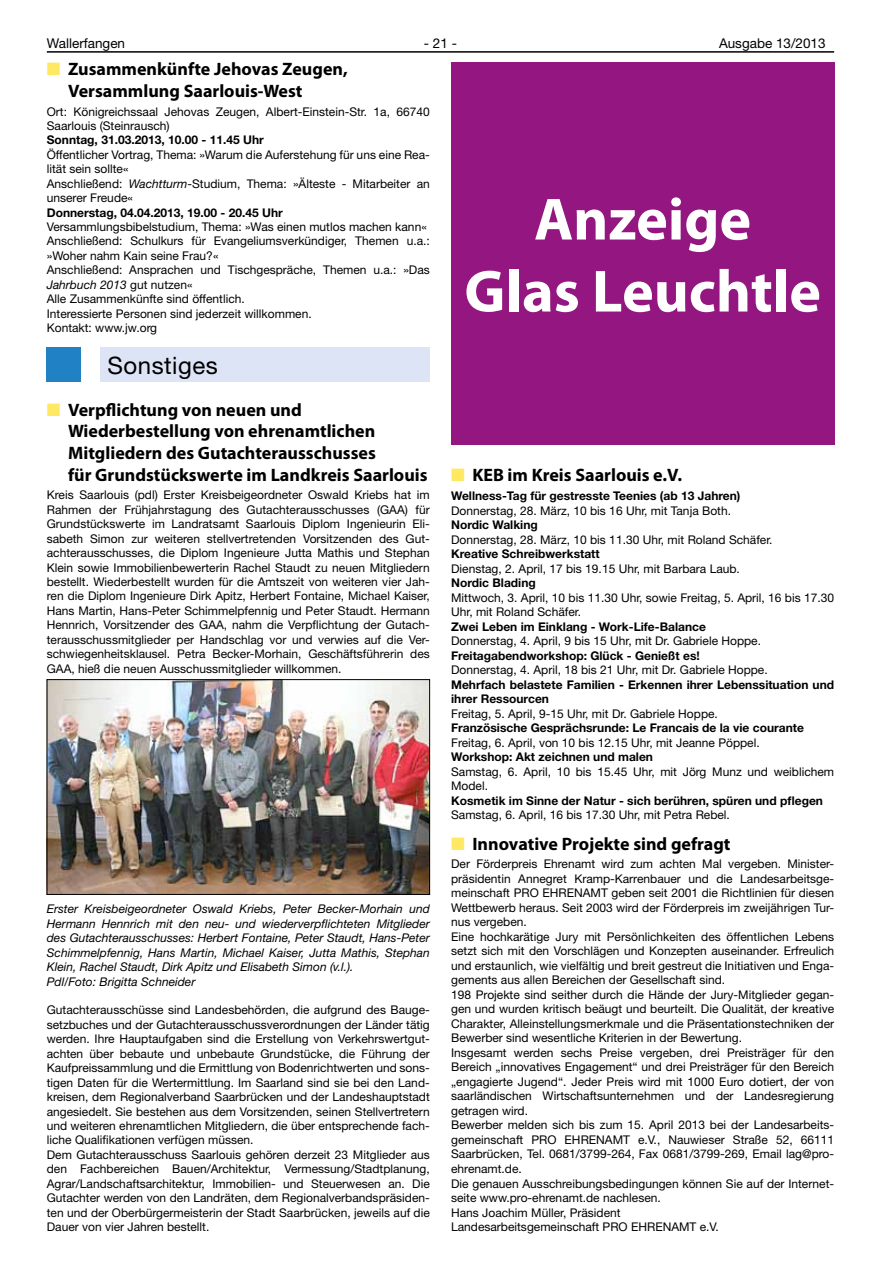
<style>
.page{position:relative;width:881px;height:1263px;background:#fff}
.page>*{position:absolute;margin:0;border:0;box-sizing:border-box;transform-origin:0 0}
.t1{font:700 60px/72px "Myriad Pro";color:#fff;text-align:center}
.t2{font:24px "Lrhfwp Kqdgkd Helvetica Neue";letter-spacing:.02em;color:#000}
.t3{font:700 18px/21.6px "Myriad Pro";color:#000}
.t4{font:13.5px "Helvetica Neue LT";color:#000}
.t5{font:12px/14.4px "Helvetica Neue LT";color:#000}
.t6{font:700 12px/14.5px "Helvetica Neue LT";color:#000}
.t7{font:italic 12px/14.4px "Helvetica Neue LT";color:#000}
.s1{color:#ffe963}
.s2{font-style:italic}
</style>
<div class="page">
<hr style="left:47px;top:51px;width:786px;height:2px;background:#000">
<div style="left:47px;top:347px;width:34px;height:34px;background:#2081c4"></div>
<div style="left:100px;top:347px;width:329px;height:34px;background:#dce4f5"></div>
<img style="left:49px;top:681px;width:378px;height:212px">
<div style="left:47px;top:679px;width:382px;height:216px;border:1px solid #000"></div>
<div style="left:451px;top:62px;width:382px;height:382px;background:#941680"></div>
<p class="t4" style="left:47px;top:35px;width:80px">Wallerfangen</p>
<p class="t4" style="left:424px;top:35px;width:35px">- 21 -</p>
<p class="t4" style="left:718px;top:35px;width:108px">Ausgabe 13/2013</p>
<h3 class="t3" style="left:68px;top:58px;width:281px;text-indent:-21px"><span class="s1">■</span> Zusammenkünfte Jehovas Zeugen,<br>Versammlung Saarlouis-West</h3>
<p class="t5" style="left:47px;top:104px;width:384px">Ort: Königreichssaal Jehovas Zeugen, Albert-Einstein-Str. 1a, 66740<br>Saarlouis (Steinrausch)</p>
<p class="t6" style="left:47px;top:133px;width:218px">Sonntag, 31.03.2013, 10.00 - 11.45 Uhr</p>
<p class="t5" style="left:47px;top:147px;width:384px">Öffentlicher Vortrag, Thema: »Warum die Auferstehung für uns eine Rea&shy;lität sein sollte«<br>Anschließend: <span class="s2">Wachtturm</span>-Studium, Thema: »Älteste - Mitarbeiter an unserer Freude«</p>
<p class="t6" style="left:47px;top:205px;width:237px">Donnerstag, 04.04.2013, 19.00 - 20.45 Uhr</p>
<p class="t5" style="left:47px;top:219px;width:384px">Versammlungsbibelstudium, Thema: »Was einen mutlos machen kann« Anschließend: Schulkurs für Evangeliumsverkündiger, Themen u.a.: »Woher nahm Kain seine Frau?«<br>Anschließend: Ansprachen und Tischgespräche, Themen u.a.: »Das <span class="s2">Jahrbuch 2013</span> gut nutzen«<br>Alle Zusammenkünfte sind öffentlich.<br>Interessierte Personen sind jederzeit willkommen.<br>Kontakt: www.jw.org</p>
<h2 class="t2" style="left:107px;top:351px;width:112px">Sonstiges</h2>
<h3 class="t3" style="left:68px;top:398px;width:361px;text-indent:-21px"><span class="s1">■</span> Verpflichtung von neuen und Wiederbestellung von ehrenamtlichen Mitgliedern des Gutachterausschusses<br>für Grundstückswerte im Landkreis Saarlouis</h3>
<p class="t5" style="left:47px;top:488px;width:384px;text-align:justify">Kreis Saarlouis (pdl) Erster Kreisbeigeordneter Oswald Kriebs hat im Rahmen der Frühjahrstagung des Gutachterausschusses (GAA) für Grundstückswerte im Landratsamt Saarlouis Diplom Ingenieurin Eli&shy;sabeth Simon zur weiteren stellvertretenden Vorsitzenden des Gut&shy;achterausschusses, die Diplom Ingenieure Jutta Mathis und Stephan Klein sowie Immobilienbewerterin Rachel Staudt zu neuen Mitgliedern bestellt. Wiederbestellt wurden für die Amtszeit von weiteren vier Jah&shy;ren die Diplom Ingenieure Dirk Apitz, Herbert Fontaine, Michael Kaiser, Hans Martin, Hans-Peter Schimmelpfennig und Peter Staudt. Hermann Hennrich, Vorsitzender des GAA, nahm die Verpflichtung der Gutach&shy;terausschussmitglieder per Handschlag vor und verwies auf die Ver&shy;schwiegenheitsklausel. Petra Becker-Morhain, Geschäftsführerin des GAA, hieß die neuen Ausschussmitglieder willkommen.</p>
<h1 class="t1" style="left:464px;top:181px;width:358px">Anzeige<br>Glas Leuchtle</h1>
<h3 class="t3" style="left:451px;top:464px;width:232px"><span class="s1">■</span> KEB im Kreis Saarlouis e.V.</h3>
<p class="t6" style="left:451px;top:488px;width:291px">Wellness-Tag für gestresste Teenies (ab 13 Jahren)</p>
<p class="t5" style="left:451px;top:503px;width:281px">Donnerstag, 28. März, 10 bis 16 Uhr, mit Tanja Both.</p>
<p class="t6" style="left:451px;top:517px;width:88px">Nordic Walking</p>
<p class="t5" style="left:451px;top:532px;width:323px">Donnerstag, 28. März, 10 bis 11.30 Uhr, mit Roland Schäfer.</p>
<p class="t6" style="left:451px;top:546px;width:150px">Kreative Schreibwerkstatt</p>
<p class="t5" style="left:451px;top:561px;width:290px">Dienstag, 2. April, 17 bis 19.15 Uhr, mit Barbara Laub.</p>
<p class="t6" style="left:451px;top:575px;width:86px">Nordic Blading</p>
<p class="t5" style="left:451px;top:590px;width:384px">Mittwoch, 3. April, 10 bis 11.30 Uhr, sowie Freitag, 5. April, 16 bis 17.30<br>Uhr, mit Roland Schäfer.</p>
<p class="t6" style="left:451px;top:619px;width:256px">Zwei Leben im Einklang - Work-Life-Balance</p>
<p class="t5" style="left:451px;top:633px;width:311px">Donnerstag, 4. April, 9 bis 15 Uhr, mit Dr. Gabriele Hoppe.</p>
<p class="t6" style="left:451px;top:648px;width:250px">Freitagabendworkshop: Glück - Genießt es!</p>
<p class="t5" style="left:451px;top:662px;width:318px">Donnerstag, 4. April, 18 bis 21 Uhr, mit Dr. Gabriele Hoppe.</p>
<p class="t6" style="left:451px;top:677px;width:384px">Mehrfach belastete Familien - Erkennen ihrer Lebenssituation und ihrer Ressourcen</p>
<p class="t5" style="left:451px;top:706px;width:268px">Freitag, 5. April, 9-15 Uhr, mit Dr. Gabriele Hoppe.</p>
<p class="t6" style="left:451px;top:720px;width:354px">Französische Gesprächsrunde: Le Francais de la vie courante</p>
<p class="t5" style="left:451px;top:735px;width:310px">Freitag, 6. April, von 10 bis 12.15 Uhr, mit Jeanne Pöppel.</p>
<p class="t6" style="left:451px;top:749px;width:203px">Workshop: Akt zeichnen und malen</p>
<p class="t5" style="left:451px;top:764px;width:384px">Samstag, 6. April, 10 bis 15.45 Uhr, mit Jörg Munz und weiblichem<br>Model.</p>
<p class="t6" style="left:451px;top:793px;width:373px">Kosmetik im Sinne der Natur - sich berühren, spüren und pflegen</p>
<p class="t5" style="left:451px;top:808px;width:280px">Samstag, 6. April, 16 bis 17.30 Uhr, mit Petra Rebel.</p>
<h3 class="t3" style="left:451px;top:832px;width:281px"><span class="s1">■</span> Innovative Projekte sind gefragt</h3>
<p class="t5" style="left:451px;top:856px;width:384px">Der Förderpreis Ehrenamt wird zum achten Mal vergeben. Minister&shy;präsidentin Annegret Kramp-Karrenbauer und die Landesarbeitsge&shy;meinschaft PRO EHRENAMT geben seit 2001 die Richtlinien für diesen Wettbewerb heraus. Seit 2003 wird der Förderpreis im zweijährigen Tur&shy;nus vergeben.<br>Eine hochkarätige Jury mit Persönlichkeiten des öffentlichen Lebens setzt sich mit den Vorschlägen und Konzepten auseinander. Erfreulich und erstaunlich, wie vielfältig und breit gestreut die Initiativen und Enga&shy;gements aus allen Bereichen der Gesellschaft sind.<br>198 Projekte sind seither durch die Hände der Jury-Mitglieder gegan&shy;gen und wurden kritisch beäugt und beurteilt. Die Qualität, der kreative Charakter, Alleinstellungsmerkmale und die Präsentationstechniken der Bewerber sind wesentliche Kriterien in der Bewertung.<br>Insgesamt werden sechs Preise vergeben, drei Preisträger für den Bereich „innovatives Engagement“ und drei Preisträger für den Bereich „engagierte Jugend“. Jeder Preis wird mit 1000 Euro dotiert, der von saarländischen Wirtschaftsunternehmen und der Landesregierung getragen wird.<br>Bewerber melden sich bis zum 15. April 2013 bei der Landesarbeits&shy;gemeinschaft PRO EHRENAMT e.V., Nauwieser Straße 52, 66111<br>Saarbrücken, Tel. 0681/3799-264, Fax 0681/3799-269, Email lag@pro&shy;ehrenamt.de.<br>Die genauen Ausschreibungsbedingungen können Sie auf der Internet&shy;seite www.pro-ehrenamt.de nachlesen.<br>Hans Joachim Müller, Präsident<br>Landesarbeitsgemeinschaft PRO EHRENAMT e.V.</p>
<p class="t7" style="left:47px;top:902px;width:384px">Erster Kreisbeigeordneter Oswald Kriebs, Peter Becker-Morhain und Hermann Hennrich mit den neu- und wiederverpflichteten Mitglieder des Gutachterausschusses: Herbert Fontaine, Peter Staudt, Hans-Peter Schimmelpfennig, Hans Martin, Michael Kaiser, Jutta Mathis, Stephan Klein, Rachel Staudt, Dirk Apitz und Elisabeth Simon (v.l.).<br>Pdl/Foto: Brigitta Schneider</p>
<p class="t5" style="left:47px;top:1003px;width:384px">Gutachterausschüsse sind Landesbehörden, die aufgrund des Bauge&shy;setzbuches und der Gutachterausschussverordnungen der Länder tätig werden. Ihre Hauptaufgaben sind die Erstellung von Verkehrswertgut&shy;achten über bebaute und unbebaute Grundstücke, die Führung der Kaufpreissammlung und die Ermittlung von Bodenrichtwerten und sons&shy;tigen Daten für die Wertermittlung. Im Saarland sind sie bei den Land&shy;kreisen, dem Regionalverband Saarbrücken und der Landeshauptstadt angesiedelt. Sie bestehen aus dem Vorsitzenden, seinen Stellvertretern und weiteren ehrenamtlichen Mitgliedern, die über entsprechende fach&shy;liche Qualifikationen verfügen müssen.<br>Dem Gutachterausschuss Saarlouis gehören derzeit 23 Mitglieder aus den Fachbereichen Bauen/Architektur, Vermessung/Stadtplanung, Agrar/Landschaftsarchitektur, Immobilien- und Steuerwesen an. Die Gutachter werden von den Landräten, dem Regionalverbandspräsiden&shy;ten und der Oberbürgermeisterin der Stadt Saarbrücken, jeweils auf die Dauer von vier Jahren bestellt.</p>
</div>
